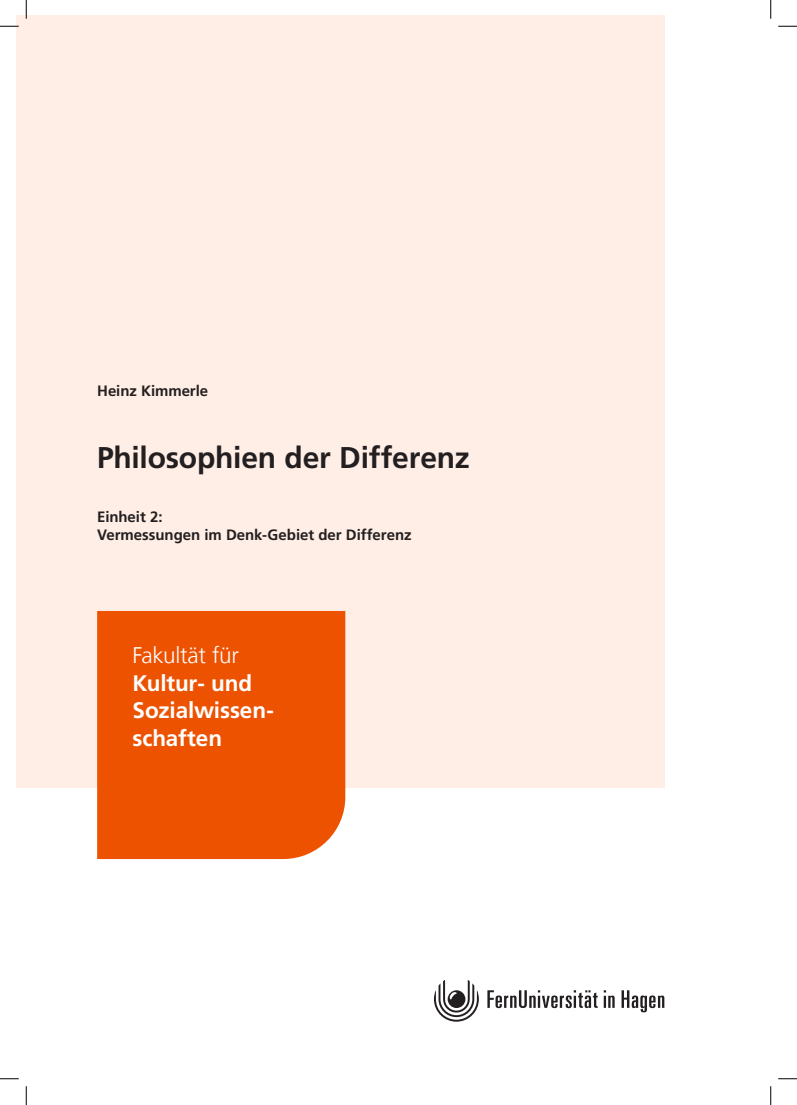
<style>
.page{position:relative;width:797px;height:1105px;background:#fff}
.page>*{position:absolute;margin:0;border:0;box-sizing:border-box;transform-origin:0 0}
.Kurstitel{font:700 30px "Frutiger LT Com";letter-spacing:-.005em;color:#231f20}
.Abstand{font:700 22.5px/27.5px "Frutiger LT Com";letter-spacing:-.01em;color:#fff}
.Abstand-2{font:300 22.5px "Frutiger LT Com";letter-spacing:-.015em;color:#fff}
.Unterzeile{font:700 15px "Frutiger LT Com";letter-spacing:-.005em;color:#231f20}
.Autor{font:700 15px "Frutiger LT Com";letter-spacing:-.005em;color:#231f20}
</style>
<div class="page">
<div style="left:16px;top:16px;width:648px;height:772px;background:#ffeee6"></div>
<div style="left:97px;top:611px;width:248px;height:248px;background:#ed5200"></div>
<svg style="left:487px;top:990px;width:177px;height:22px"></svg>
<svg style="left:434px;top:980px;width:45px;height:42px"></svg>
<svg style="left:0;top:25px;width:19px;height:2px"></svg>
<svg style="left:778px;top:25px;width:19px;height:2px"></svg>
<svg style="left:0;top:1078px;width:19px;height:1px"></svg>
<svg style="left:778px;top:1078px;width:19px;height:1px"></svg>
<svg style="left:25px;top:0;width:2px;height:19px"></svg>
<svg style="left:25px;top:1086px;width:2px;height:19px"></svg>
<svg style="left:770px;top:0;width:1px;height:19px"></svg>
<svg style="left:770px;top:1086px;width:1px;height:19px"></svg>
<p class="Autor" style="left:97px;top:382px;width:112px">Heinz Kimmerle</p>
<p class="Kurstitel" style="left:97px;top:440px;width:374px">Philosophien der Differenz</p>
<h2 class="Unterzeile" style="left:97px;top:508px;width:67px">Einheit 2:</h2>
<h2 class="Unterzeile" style="left:97px;top:526px;width:316px">Vermessungen im Denk-Gebiet der Differenz</h2>
<p class="Abstand-2" style="left:133px;top:642px;width:108px">Fakultät für</p>
<p class="Abstand" style="left:133px;top:669px;width:143px">Kultur- und<br>Sozialwissen&shy;schaften</p>
</div>
